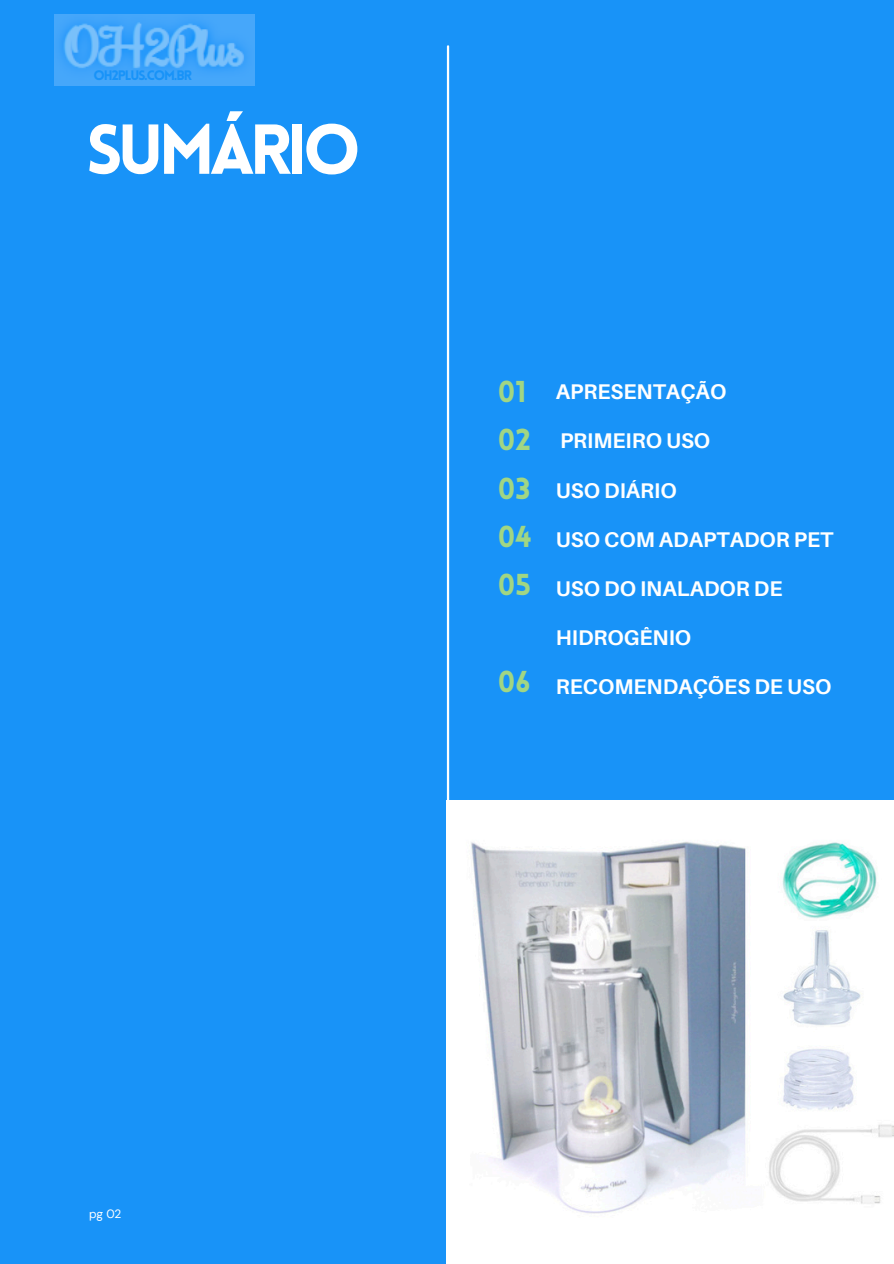
<style>
.page{position:relative;width:894px;height:1264px;background:#fff}
.page>*{position:absolute;margin:0;border:0;box-sizing:border-box;transform-origin:0 0}
.t1{font:900 69px "Lovelo";letter-spacing:-.075em;color:#fff}
.t2{font:900 29.55px/48.3px "Lovelo";color:#a1d683}
.t3{font:700 21.3px "Aileron";color:#fff}
.t4{font:900 13.5px "Lovelo";letter-spacing:-.075em;color:#1893f8}
.t5{font:12px "DM Sans";color:#fff}
</style>
<div class="page">
<div style="left:0;top:0;width:893px;height:1263px;background:#1893f8"></div>
<hr style="left:447px;top:46px;width:2px;height:1171px;background:#fff">
<img style="left:55px;top:15px;width:199px;height:71px">
<img style="left:446px;top:800px;width:447px;height:463px">
<h3 class="t4" style="left:93px;top:70px;width:100px">OH2PLUS.COM.BR</h3>
<h2 class="t1" style="left:86px;top:122px;width:276px">SUMÁRIO</h2>
<h1 class="t2" style="left:498px;top:370px;width:35px">01<br>02<br>03<br>04<br>05</h1>
<p class="t2" style="left:498px;top:660px;width:34px">06</p>
<h2 class="t3" style="left:555px;top:378px;width:172px">APRESENTAÇÃO</h2>
<h2 class="t3" style="left:560px;top:427px;width:152px">PRIMEIRO USO</h2>
<h2 class="t3" style="left:555px;top:477px;width:122px">USO DIÁRIO</h2>
<h2 class="t3" style="left:555px;top:526px;width:279px">USO COM ADAPTADOR PET</h2>
<h2 class="t3" style="left:555px;top:575px;width:228px">USO DO INALADOR DE</h2>
<h2 class="t3" style="left:555px;top:624px;width:137px">HIDROGÊNIO</h2>
<h2 class="t3" style="left:555px;top:673px;width:277px">RECOMENDAÇÕES DE USO</h2>
<h4 class="t5" style="left:89px;top:1206px;width:34px">pg 02</h4>
</div>
